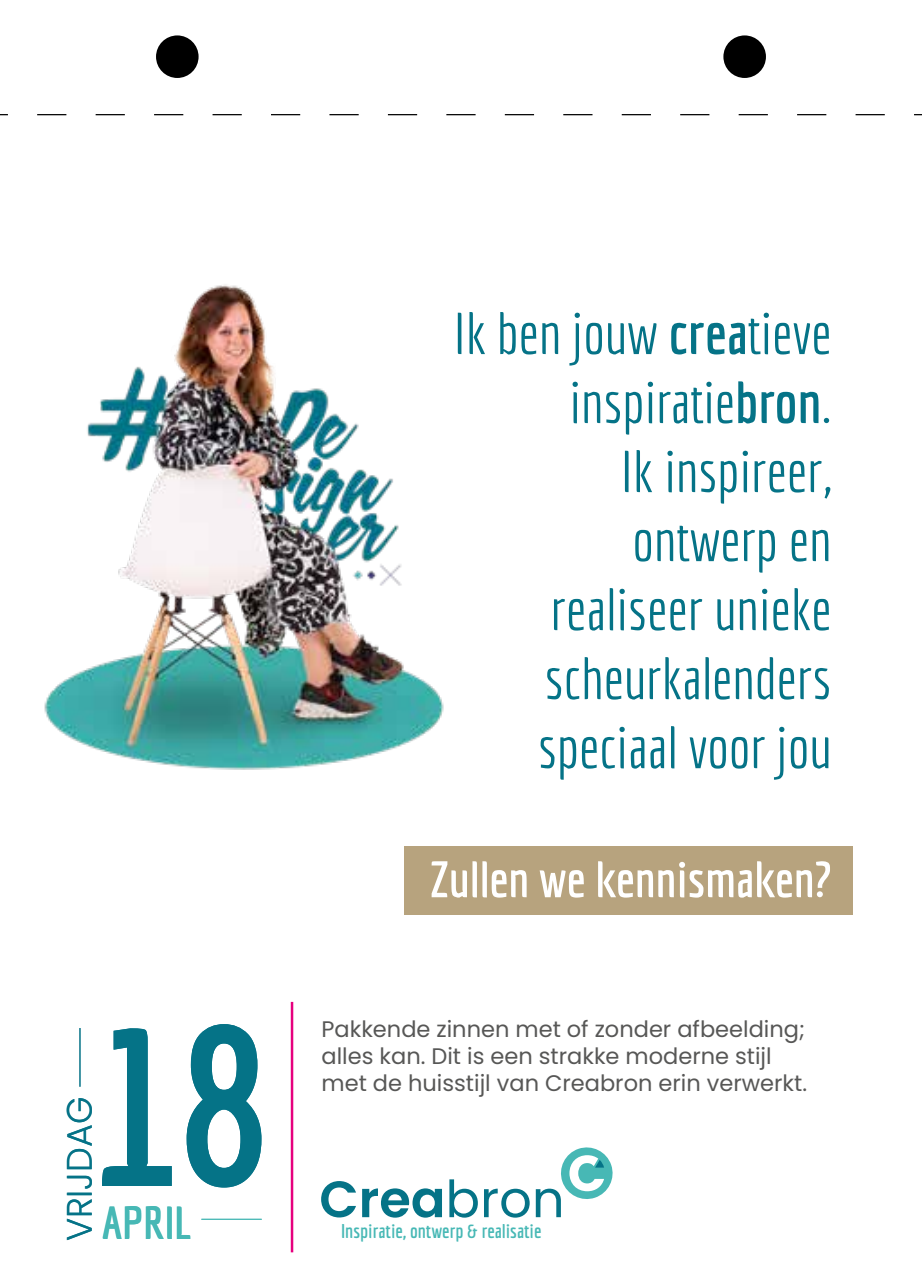
<style>
.page{position:relative;width:922px;height:1276px;background:#fff}
.page>*{position:absolute;margin:0;border:0;box-sizing:border-box;transform-origin:0 0}
.t1{font:700 222.5px "Economica";color:#057387}
.t2{font:57.5px/69px "Economica";color:#057387;text-align:right}
.t3{font:700 50px "Economica";color:#fff}
.t4{font:700 45px "Economica";color:#47b8b5}
.t5{font:300 35.25px "Poppins";color:#057387}
.t6{font:22.5px/27px "Poppins";color:#575756}
.t7{font:700 19.5px "Economica";color:#47b8b5}
.s1{font-weight:700}
</style>
<div class="page">
<svg style="left:321px;top:1181px;width:35px;height:36px"></svg>
<svg style="left:362px;top:1188px;width:80px;height:29px"></svg>
<svg style="left:449px;top:1179px;width:28px;height:38px"></svg>
<svg style="left:484px;top:1188px;width:45px;height:29px"></svg>
<svg style="left:535px;top:1147px;width:78px;height:70px"></svg>
<hr style="left:291px;top:1002px;width:2px;height:250px;background:#e6007e">
<div style="left:404px;top:846px;width:448px;height:68px;background:#b7a37e"></div>
<img style="left:44px;top:284px;width:400px;height:486px">
<hr style="left:201px;top:1218px;width:60px;height:1px;background:#47b8b5">
<hr style="left:79px;top:1028px;width:1px;height:58px;background:#057387">
<svg style="left:0;top:114px;width:921px;height:1px"></svg>
<div style="left:156px;top:35px;width:42px;height:43px;background:#000;border-radius:50%"></div>
<div style="left:723px;top:35px;width:42px;height:43px;background:#000;border-radius:50%"></div>
<h3 class="t5" style="left:59px;top:1241px;width:146px;rotate:-90deg">VRIJDAG</h3>
<h1 class="t1" style="left:89px;top:977px;width:184px">18</h1>
<h3 class="t4" style="left:102px;top:1196px;width:90px">APRIL</h3>
<h2 class="t2" style="left:453px;top:299px;width:379px">Ik ben jouw <span class="s1">crea</span>tieve inspiratie<span class="s1">bron</span>.<br>Ik inspireer,<br>ontwerp en<br>realiseer unieke scheurkalenders speciaal voor jou</h2>
<h3 class="t3" style="left:430px;top:850px;width:403px">Zullen we kennismaken?</h3>
<p class="t6" style="left:321px;top:1016px;width:487px">Pakkende zinnen met of zonder afbeelding; alles kan. Dit is een strakke moderne stijl met de huisstijl van Creabron erin verwerkt.</p>
<p class="t7" style="left:341px;top:1219px;width:202px">Inspiratie, ontwerp &amp; realisatie</p>
</div>
